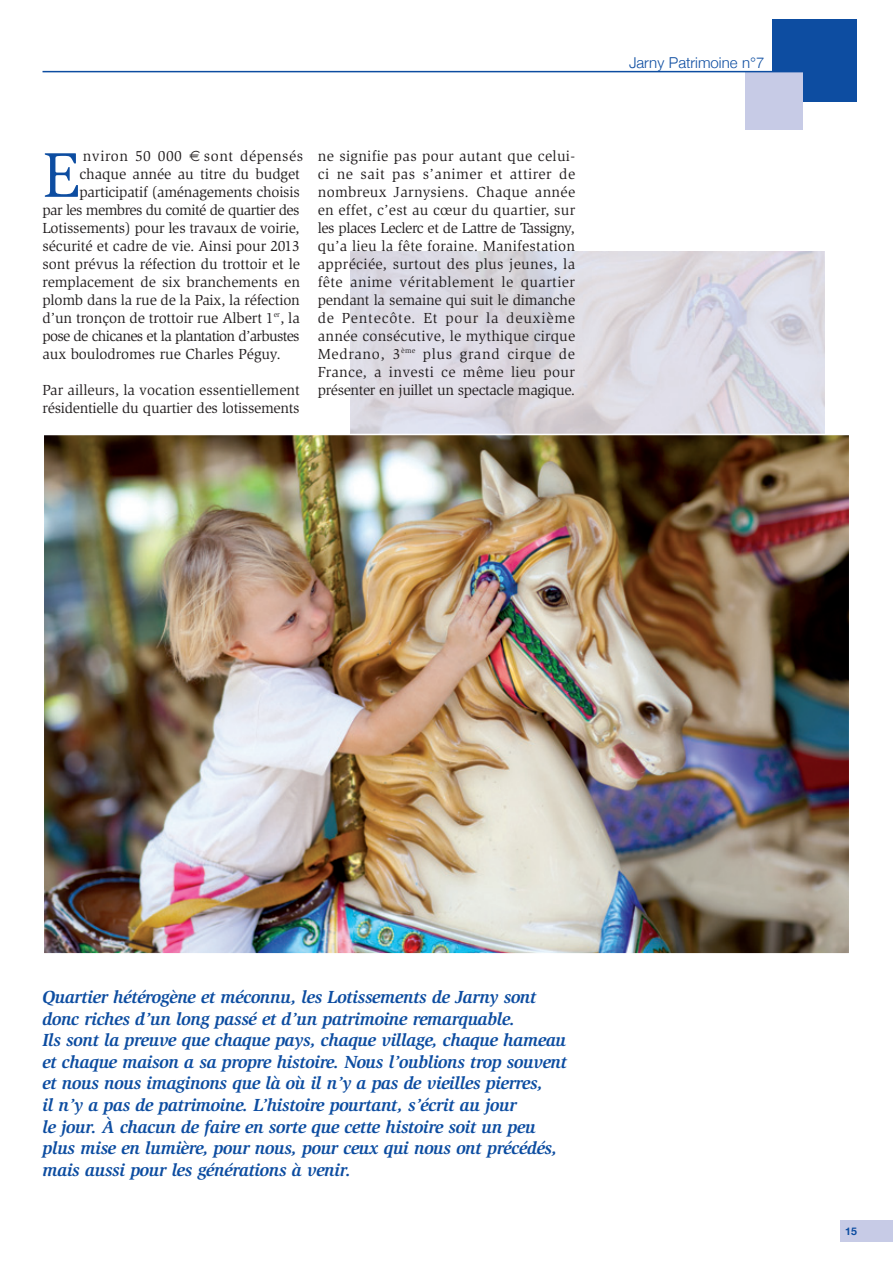
<style>
.page{position:relative;width:893px;height:1263px;background:#fff}
.page>*{position:absolute;margin:0;border:0;box-sizing:border-box;transform-origin:0 0}
.t1{font:64.95px "Slimbach";color:#0d4da1}
.t2{font:italic 700 18px/21.6px "Slimbach";letter-spacing:-.02em;color:#0d4da1}
.t3{font:15px/18px "Slimbach";letter-spacing:-.015em;color:#231f20}
.t4{font:15px "Slimbach";letter-spacing:-.045em;color:#231f20}
.t5{font:15px "Slimbach";letter-spacing:-.04em;color:#231f20}
.t6{font:15px "Slimbach";letter-spacing:.03em;color:#231f20}
.t7{font:300 15px "Helvetica Neue";color:#0d4da1}
.t8{font:700 10.5px "Helvetica Neue";color:#0d4da1}
</style>
<div class="page">
<img style="left:350px;top:251px;width:475px;height:183px">
<div style="left:840px;top:1220px;width:53px;height:22px;background:#c7cbe6"></div>
<div style="left:772px;top:19px;width:84px;height:82px;background:#0d4da1"></div>
<div style="left:745px;top:73px;width:57px;height:57px;background:#c7cbe6"></div>
<hr style="left:43px;top:71px;width:813px;height:1px;background:#0d4da1">
<img style="left:46px;top:437px;width:801px;height:514px">
<h1 class="t1" style="left:43px;top:150px;width:39px">E</h1>
<p class="t6" style="left:83px;top:150px;width:101px">nviron 50 000</p>
<p class="t6" style="left:204px;top:150px;width:101px">sont dépensés</p>
<p class="t3" style="left:79px;top:166px;width:222px">chaque année au titre du budget</p>
<p class="t3" style="left:79px;top:184px;width:222px">participatif (aménagements choisis</p>
<p class="t5" style="left:43px;top:204px;width:259px">par les membres du comité de quartier des</p>
<p class="t3" style="left:43px;top:220px;width:259px">Lotissements) pour les travaux de voirie,</p>
<p class="t3" style="left:43px;top:238px;width:259px">sécurité et cadre de vie. Ainsi pour 2013</p>
<p class="t3" style="left:43px;top:256px;width:259px">sont prévus la réfection du trottoir et le</p>
<p class="t3" style="left:43px;top:274px;width:259px">remplacement de six branchements en</p>
<p class="t3" style="left:43px;top:292px;width:259px">plomb dans la rue de la Paix, la réfection</p>
<p class="t3" style="left:43px;top:310px;width:259px">d’un tronçon de trottoir rue Albert 1<sup>er</sup>, la</p>
<p class="t4" style="left:43px;top:330px;width:259px">pose de chicanes et la plantation d’arbustes</p>
<p class="t3" style="left:43px;top:346px;width:240px">aux boulodromes rue Charles Péguy.</p>
<p class="t3" style="left:43px;top:382px;width:259px">Par ailleurs, la vocation essentiellement résidentielle du quartier des lotissements</p>
<p class="t3" style="left:318px;top:148px;width:259px;text-align:justify">ne signifie pas pour autant que celui&shy;ci ne sait pas s’animer et attirer de nombreux Jarnysiens. Chaque année en effet, c’est au cœur du quartier, sur les places Leclerc et de Lattre de Tassigny, qu’a lieu la fête foraine. Manifestation appréciée, surtout des plus jeunes, la fête anime véritablement le quartier pendant la semaine qui suit le dimanche de Pentecôte. Et pour la deuxième année consécutive, le mythique cirque Medrano, 3<sup>ème</sup> plus grand cirque de France, a investi ce même lieu pour présenter en juillet un spectacle magique.</p>
<p class="t7" style="left:629px;top:53px;width:137px">Jarny Patrimoine n°7</p>
<p class="t2" style="left:43px;top:987px;width:526px">Quartier hétérogène et méconnu, les Lotissements de Jarny sont donc riches d’un long passé et d’un patrimoine remarquable.<br>Ils sont la preuve que chaque pays, chaque village, chaque hameau et chaque maison a sa propre histoire. Nous l’oublions trop souvent et nous nous imaginons que là où il n’y a pas de vieilles pierres,<br>il n’y a pas de patrimoine. L’histoire pourtant, s’écrit au jour<br>le jour. À chacun de faire en sorte que cette histoire soit un peu plus mise en lumière, pour nous, pour ceux qui nous ont précédés, mais aussi pour les générations à venir.</p>
<p class="t8" style="left:845px;top:1225px;width:13px">15</p>
</div>
